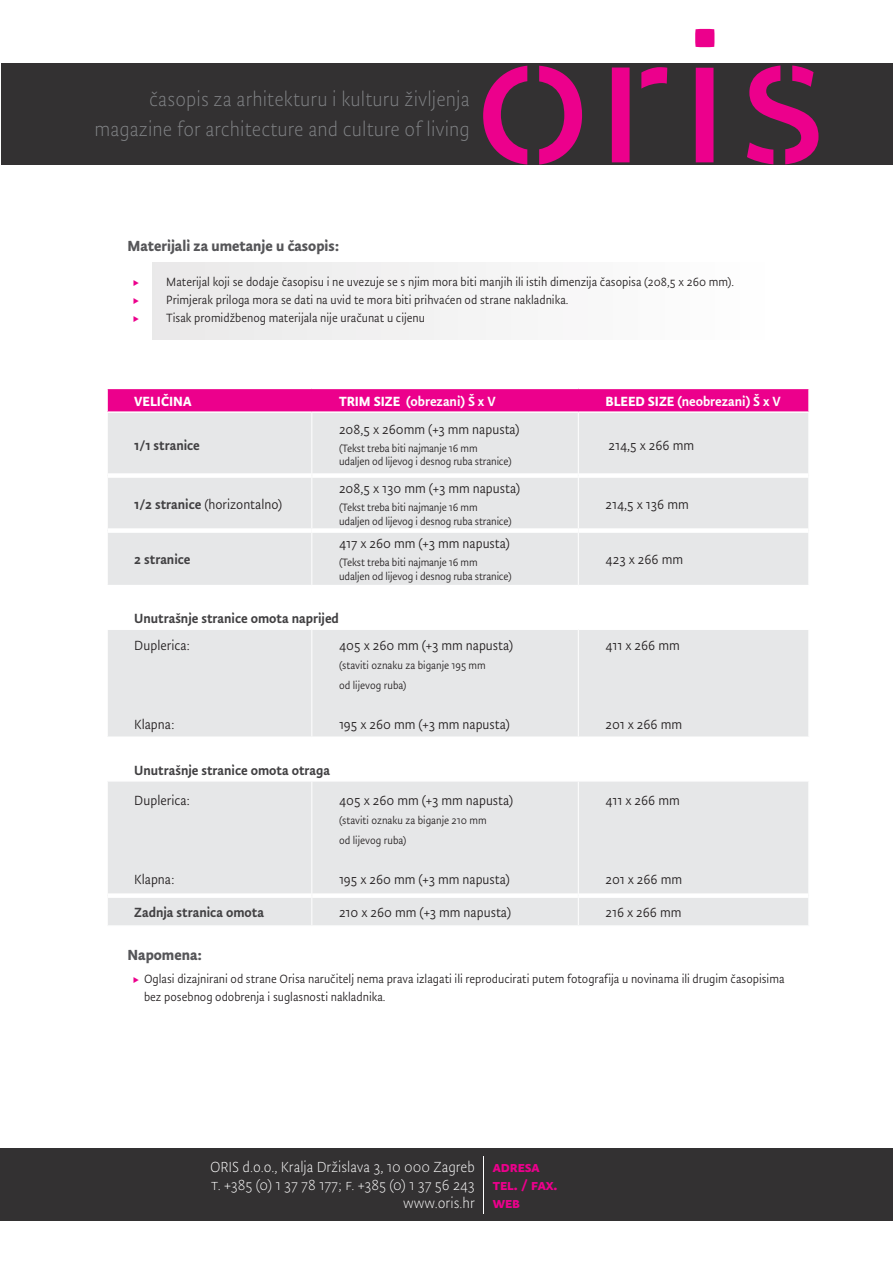
<style>
.page{position:relative;width:893px;height:1263px;background:#fff}
.page>*{position:absolute;margin:0;border:0;box-sizing:border-box;transform-origin:0 0}
.t1{font:300 22.5px/30.3px "Tempera";letter-spacing:.005em;color:#808285;text-align:right}
.t2{font:300 16.5px/18px "Tempera";color:#fff;text-align:right}
.t3{font:16.5px "Tempera Bld";color:#565659}
.t4{font:16.5px/18px "Tempera Bld";color:#ec008c}
.t5{font:15px "Tempera";color:#231f20}
.t6{font:500 15px "Tempera";color:#414042}
.t7{font:500 15px "Tempera";color:#fff}
.t8{font:15px "Tempera Bld";color:#fff}
.t9{font:13.5px/18px "Tempera";color:#231f20}
.t10{font:12px/13.5px "Tempera";letter-spacing:-.01em;color:#231f20}
.s1{color:#ec008c}
.s2{font-family:"Tempera Bld";font-weight:400}
.s3{font-weight:500;color:#414042}
</style>
<div class="page">
<div style="left:152px;top:262px;width:634px;height:78px;background:#f4f4f4"></div>
<div style="left:0;top:1148px;width:893px;height:73px;background:#333132"></div>
<div style="left:1px;top:64px;width:891px;height:101px;background:#333132"></div>
<svg style="left:483px;top:29px;width:335px;height:136px"></svg>
<hr style="left:483px;top:1155px;width:1px;height:58px;background:#fff">
<div style="left:108px;top:389px;width:700px;height:22px;background:#ec008c"></div>
<div style="left:108px;top:413px;width:700px;height:512px;background:#e6e7e8"></div>
<svg style="left:108px;top:586px;width:700px;height:194px;fill:#e6e7e8"></svg>
<hr style="left:106px;top:585px;width:206px;height:1px;background:#fff">
<hr style="left:312px;top:585px;width:266px;height:1px;background:#fff">
<hr style="left:578px;top:585px;width:232px;height:1px;background:#fff">
<hr style="left:106px;top:628px;width:206px;height:2px;background:#fff">
<hr style="left:312px;top:628px;width:266px;height:2px;background:#fff">
<hr style="left:578px;top:628px;width:232px;height:2px;background:#fff">
<hr style="left:106px;top:736px;width:206px;height:2px;background:#fff">
<hr style="left:312px;top:736px;width:266px;height:2px;background:#fff">
<hr style="left:578px;top:736px;width:232px;height:2px;background:#fff">
<hr style="left:106px;top:780px;width:206px;height:1px;background:#fff">
<hr style="left:312px;top:780px;width:266px;height:1px;background:#fff">
<hr style="left:578px;top:780px;width:232px;height:1px;background:#fff">
<div style="left:108px;top:893px;width:203px;height:5px;background:#fff"></div>
<div style="left:312px;top:893px;width:266px;height:5px;background:#fff"></div>
<div style="left:579px;top:893px;width:229px;height:5px;background:#fff"></div>
<div style="left:108px;top:473px;width:203px;height:5px;background:#fff"></div>
<div style="left:312px;top:473px;width:266px;height:5px;background:#fff"></div>
<div style="left:579px;top:473px;width:229px;height:5px;background:#fff"></div>
<hr style="left:311px;top:413px;width:1px;height:62px;background:#fff">
<hr style="left:578px;top:413px;width:1px;height:62px;background:#fff">
<hr style="left:311px;top:475px;width:1px;height:53px;background:#fff">
<hr style="left:578px;top:475px;width:1px;height:53px;background:#fff">
<hr style="left:311px;top:533px;width:1px;height:52px;background:#fff">
<hr style="left:578px;top:533px;width:1px;height:52px;background:#fff">
<hr style="left:311px;top:630px;width:1px;height:106px;background:#fff">
<hr style="left:578px;top:630px;width:1px;height:106px;background:#fff">
<hr style="left:311px;top:781px;width:1px;height:115px;background:#fff">
<hr style="left:578px;top:781px;width:1px;height:115px;background:#fff">
<svg style="left:311px;top:896px;width:1px;height:29px"></svg>
<svg style="left:578px;top:896px;width:1px;height:29px"></svg>
<div style="left:108px;top:528px;width:204px;height:5px;background:#fff"></div>
<div style="left:312px;top:528px;width:266px;height:5px;background:#fff"></div>
<div style="left:578px;top:528px;width:230px;height:5px;background:#fff"></div>
<h1 class="t1" style="left:94px;top:84px;width:377px">časopis za arhitekturu i kulturu življenja magazine for architecture and culture of living</h1>
<p class="t3" style="left:128px;top:236px;width:213px">Materijali za umetanje u časopis:</p>
<p class="t9" style="left:128px;top:273px;width:608px"><span class="s1">✔</span> Materijal koji se dodaje časopisu i ne uvezuje se s njim mora biti manjih ili istih dimenzija časopisa (208,5 x 260 mm).</p>
<p class="t9" style="left:128px;top:291px;width:442px"><span class="s1">✔</span> Primjerak priloga mora se dati na uvid te mora biti prihvaćen od strane nakladnika.</p>
<p class="t9" style="left:128px;top:309px;width:299px"><span class="s1">✔</span> Tisak promidžbenog materijala nije uračunat u cijenu</p>
<p class="t8" style="left:134px;top:393px;width:59px">VELIČINA</p>
<p class="t7" style="left:339px;top:393px;width:158px"><span class="s2">TRIM SIZE</span> (obrezani) Š x V</p>
<p class="t7" style="left:606px;top:393px;width:177px"><span class="s2">BLEED SIZE</span> (neobrezani) Š x V</p>
<p class="t6" style="left:134px;top:436px;width:67px">1/1 stranice</p>
<p class="t5" style="left:339px;top:421px;width:182px">208,5 x 260mm (+3 mm napusta)</p>
<p class="t10" style="left:339px;top:441px;width:174px">(Tekst treba biti najmanje 16 mm<br>udaljen od lijevog i desnog ruba stranice)</p>
<p class="t5" style="left:609px;top:437px;width:87px">214,5 x 266 mm</p>
<p class="t5" style="left:134px;top:496px;width:150px"><span class="s3">1/2 stranice</span> (horizontalno)</p>
<p class="t6" style="left:134px;top:551px;width:58px">2 stranice</p>
<p class="t5" style="left:339px;top:480px;width:183px">208,5 x 130 mm (+3 mm napusta)</p>
<p class="t10" style="left:339px;top:501px;width:174px">(Tekst treba biti najmanje 16 mm<br>udaljen od lijevog i desnog ruba stranice)</p>
<p class="t5" style="left:606px;top:496px;width:85px">214,5 x 136 mm</p>
<p class="t5" style="left:339px;top:535px;width:172px">417 x 260 mm (+3 mm napusta)</p>
<p class="t10" style="left:339px;top:556px;width:174px">(Tekst treba biti najmanje 16 mm<br>udaljen od lijevog i desnog ruba stranice)</p>
<p class="t5" style="left:606px;top:551px;width:79px">423 x 266 mm</p>
<p class="t6" style="left:134px;top:610px;width:206px">Unutrašnje stranice omota naprijed</p>
<p class="t5" style="left:134px;top:637px;width:57px">Duplerica:</p>
<p class="t5" style="left:339px;top:637px;width:176px">405 x 260 mm (+3 mm napusta)</p>
<p class="t10" style="left:339px;top:656px;width:148px;line-height:19.8px">(staviti oznaku za biganje 195 mm od lijevog ruba)</p>
<p class="t5" style="left:339px;top:716px;width:172px">195 x 260 mm (+3 mm napusta)</p>
<p class="t5" style="left:134px;top:716px;width:42px">Klapna:</p>
<p class="t6" style="left:134px;top:761px;width:197px">Unutrašnje stranice omota otraga</p>
<p class="t5" style="left:134px;top:792px;width:57px">Duplerica:</p>
<p class="t5" style="left:134px;top:871px;width:42px">Klapna:</p>
<p class="t5" style="left:339px;top:792px;width:176px">405 x 260 mm (+3 mm napusta)</p>
<p class="t10" style="left:339px;top:811px;width:149px;line-height:19.8px">(staviti oznaku za biganje 210 mm od lijevog ruba)</p>
<p class="t5" style="left:339px;top:871px;width:172px">195 x 260 mm (+3 mm napusta)</p>
<p class="t5" style="left:606px;top:637px;width:76px">411 x 266 mm</p>
<p class="t5" style="left:606px;top:716px;width:78px">201 x 266 mm</p>
<p class="t5" style="left:606px;top:792px;width:76px">411 x 266 mm</p>
<p class="t5" style="left:606px;top:871px;width:78px">201 x 266 mm</p>
<p class="t6" style="left:134px;top:903px;width:131px">Zadnja stranica omota</p>
<p class="t5" style="left:339px;top:904px;width:173px">210 x 260 mm (+3 mm napusta)</p>
<p class="t5" style="left:606px;top:904px;width:77px">216 x 266 mm</p>
<p class="t3" style="left:128px;top:946px;width:76px">Napomena:</p>
<p class="t9" style="left:144px;top:969px;width:642px;text-indent:-16px"><span class="s1">✔</span>Oglasi dizajnirani od strane Orisa naručitelj nema prava izlagati ili reproducirati putem fotografija u novinama ili drugim časopisima bez posebnog odobrenja i suglasnosti nakladnika.</p>
<p class="t2" style="left:210px;top:1158px;width:266px">ORIS d.o.o., Kralja Držislava 3, 10 000 Zagreb t. +385 (0) 1 37 78 177; f. +385 (0) 1 37 56 243 www.oris.hr</p>
<p class="t4" style="left:493px;top:1158px;width:66px">adresa tel. / fax. web</p>
</div>
